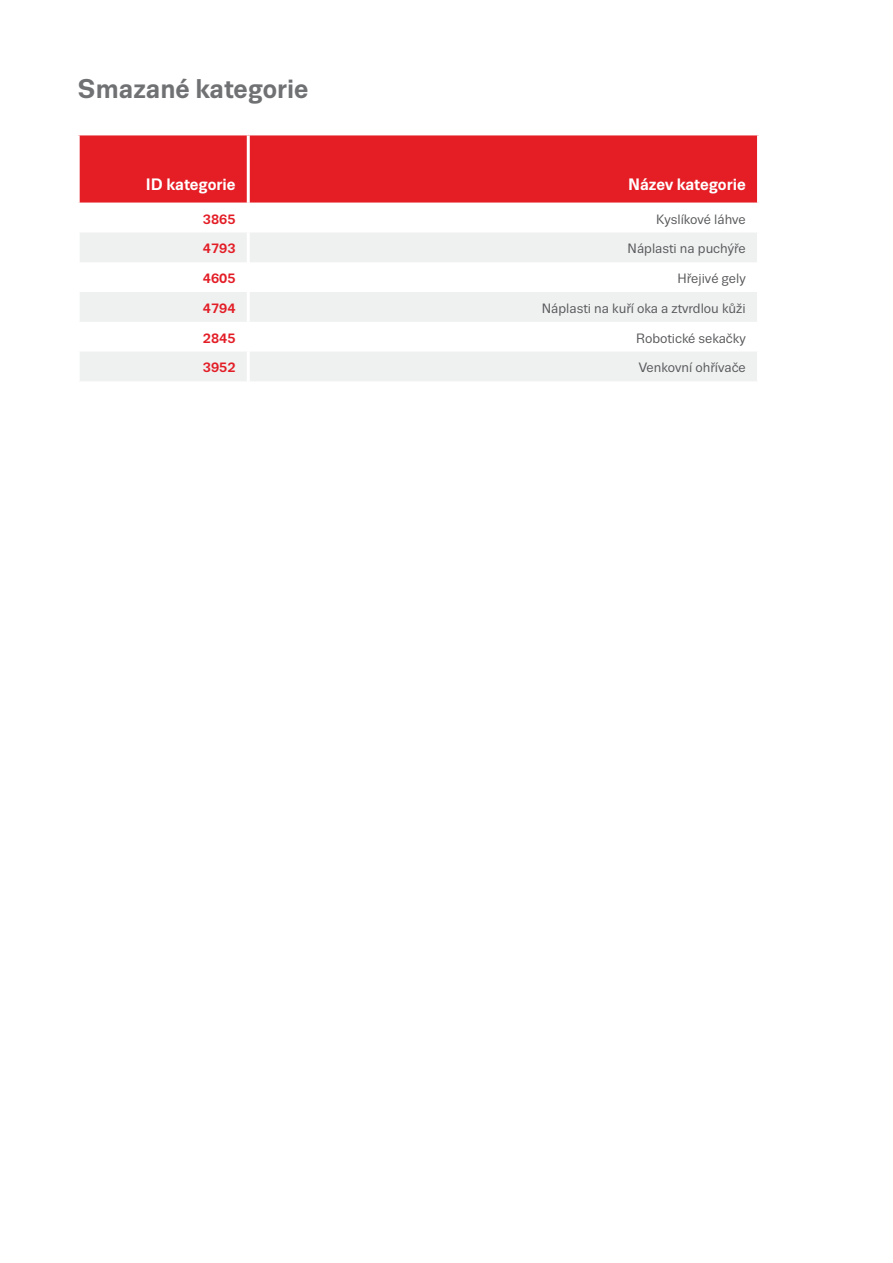
<style>
.page{position:relative;width:893px;height:1263px;background:#fff}
.page>*{position:absolute;margin:0;border:0;box-sizing:border-box;transform-origin:0 0}
.t1{font:700 27px "Trivia Sans";color:#6f7173}
.t2{font:700 16.5px "Trivia Sans";color:#fff}
.t3{font:13.5px "Trivia Sans";color:#57585a}
.t4{font:700 13.5px "Trivia Sans";color:#e31d26}
</style>
<div class="page">
<div style="left:80px;top:135px;width:677px;height:68px;background:#e51d24"></div>
<svg style="left:80px;top:233px;width:677px;height:148px;fill:#eff0f0"></svg>
<hr style="left:247px;top:135px;width:3px;height:68px;background:#fff">
<hr style="left:247px;top:232px;width:3px;height:30px;background:#fff">
<hr style="left:247px;top:262px;width:3px;height:30px;background:#fff">
<hr style="left:247px;top:292px;width:3px;height:30px;background:#fff">
<hr style="left:247px;top:322px;width:3px;height:30px;background:#fff">
<hr style="left:247px;top:352px;width:3px;height:29px;background:#fff">
<p class="t1" style="left:78px;top:74px;width:232px">Smazané kategorie</p>
<p class="t2" style="left:146px;top:175px;width:91px">ID kategorie</p>
<p class="t2" style="left:628px;top:175px;width:119px">Název kategorie</p>
<p class="t4" style="left:203px;top:212px;width:34px">3865</p>
<p class="t3" style="left:656px;top:212px;width:91px">Kyslíkové láhve</p>
<p class="t4" style="left:203px;top:241px;width:34px">4793</p>
<p class="t3" style="left:628px;top:241px;width:120px">Náplasti na puchýře</p>
<p class="t4" style="left:203px;top:271px;width:34px">4605</p>
<p class="t3" style="left:678px;top:271px;width:70px">Hřejivé gely</p>
<p class="t4" style="left:203px;top:301px;width:34px">4794</p>
<p class="t3" style="left:542px;top:301px;width:205px">Náplasti na kuří oka a ztvrdlou kůži</p>
<p class="t4" style="left:203px;top:331px;width:34px">2845</p>
<p class="t3" style="left:636px;top:331px;width:111px">Robotické sekačky</p>
<p class="t4" style="left:203px;top:360px;width:34px">3952</p>
<p class="t3" style="left:639px;top:361px;width:109px">Venkovní ohřívače</p>
</div>
